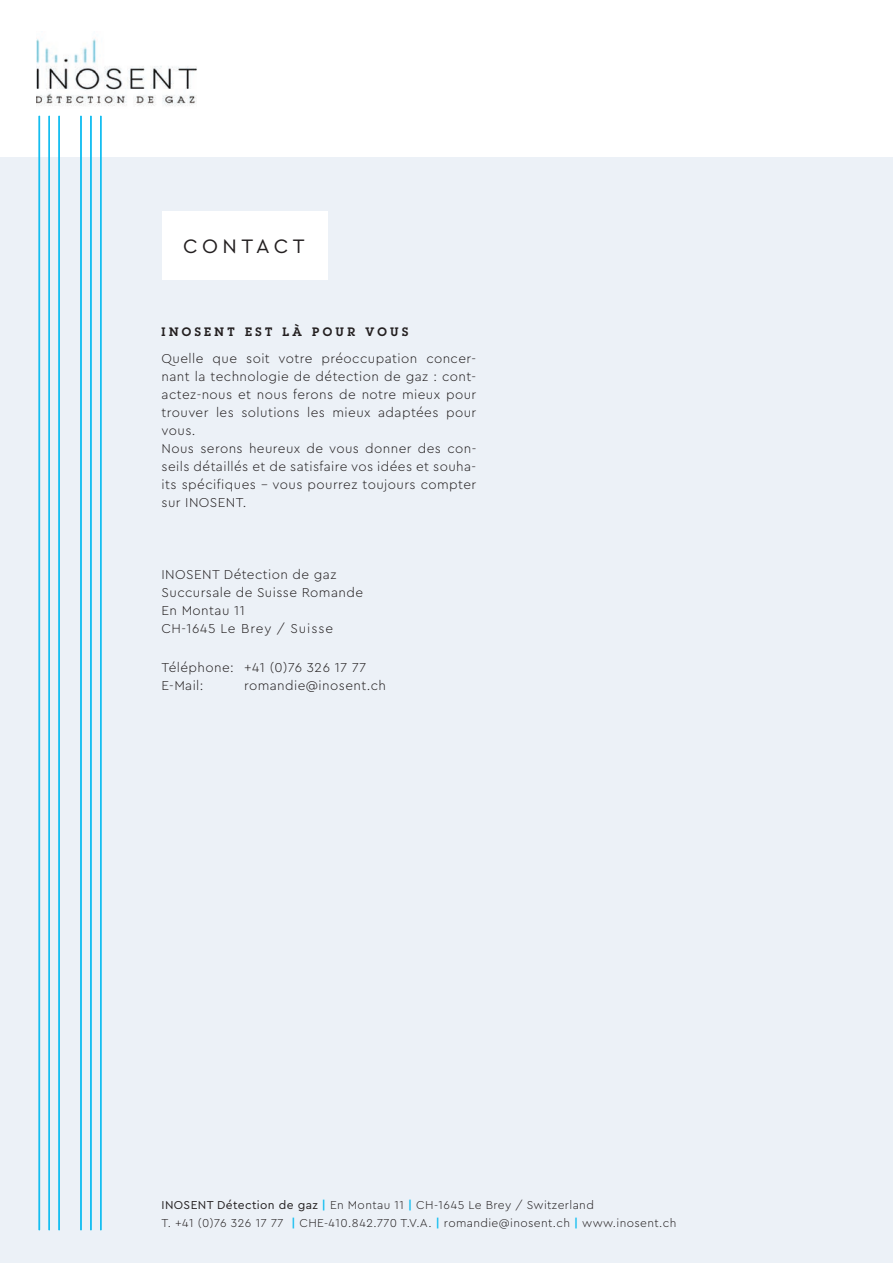
<style>
.page{position:relative;width:893px;height:1263px;background:#fff}
.page>*{position:absolute;margin:0;border:0;box-sizing:border-box;transform-origin:0 0}
.t1{font:20.4px "Cera PRO";letter-spacing:.215em;color:#231f20}
.t2{font:300 13.5px/18px "Cera PRO";letter-spacing:.03em;color:#231f20}
.t3{font:300 12px/18px "Cera PRO";letter-spacing:.03em;color:#231f20}
.t4{font:600 12px "Lubalin Graph";letter-spacing:.28em;color:#231f20}
.s1{font-weight:400}
.s2{font-weight:700;color:#15bef1}
</style>
<div class="page">
<div style="left:0;top:157px;width:893px;height:1106px;background:#ecf1f7"></div>
<hr style="left:39px;top:116px;width:1px;height:1114px;background:#15bef1">
<hr style="left:49px;top:116px;width:1px;height:1114px;background:#15bef1">
<hr style="left:58px;top:116px;width:2px;height:1114px;background:#15bef1">
<hr style="left:100px;top:116px;width:2px;height:1114px;background:#15bef1">
<hr style="left:90px;top:116px;width:2px;height:1114px;background:#15bef1">
<hr style="left:80px;top:116px;width:2px;height:1114px;background:#15bef1">
<img style="left:37px;top:39px;width:160px;height:67px">
<div style="left:162px;top:211px;width:165px;height:69px;background:#fff"></div>
<h1 class="t1" style="left:183px;top:232px;width:123px">CONTACT</h1>
<p class="t4" style="left:162px;top:323px;width:248px">INOSENT EST LÀ POUR VOUS</p>
<p class="t2" style="left:162px;top:348px;width:316px">Quelle que soit votre préoccupation concer&shy;nant la technologie de détection de gaz : cont&shy;actez-nous et nous ferons de notre mieux pour trouver les solutions les mieux adaptées pour vous.<br>Nous serons heureux de vous donner des con&shy;seils détaillés et de satisfaire vos idées et souha&shy;its spécifiques – vous pourrez toujours compter sur INOSENT.</p>
<p class="t2" style="left:162px;top:564px;width:203px">INOSENT Détection de gaz<br>Succursale de Suisse Romande<br>En Montau 11<br>CH-1645 Le Brey / Suisse</p>
<p class="t2" style="left:162px;top:658px;width:206px">Téléphone: +41 (0)76 326 17 77<br>E-Mail:</p>
<p class="t2" style="left:244px;top:676px;width:143px">romandie@inosent.ch</p>
<p class="t3" style="left:162px;top:1195px;width:516px"><span class="s1">INOSENT Détection de gaz</span> <span class="s2">|</span> En Montau 11 <span class="s2">|</span> CH-1645 Le Brey / Switzerland<br>T. +41 (0)76 326 17 77 <span class="s2">|</span> CHE-410.842.770 T.V.A. <span class="s2">|</span> romandie@inosent.ch <span class="s2">|</span> www.inosent.ch</p>
</div>
